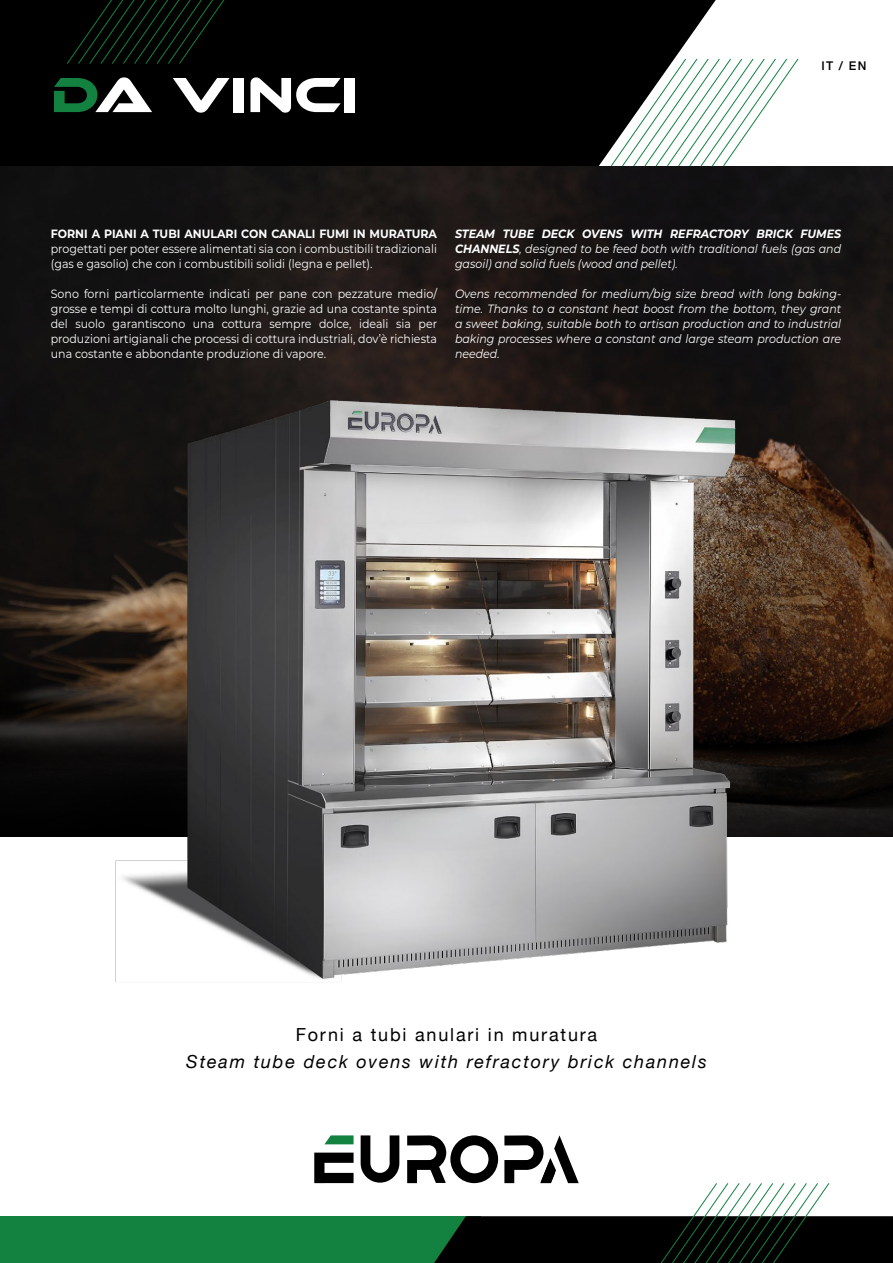
<style>
.page{position:relative;width:893px;height:1263px;background:#fff}
.page>*{position:absolute;margin:0;border:0;box-sizing:border-box;transform-origin:0 0}
.t1{font:51px "Ethnocentric Rg";color:#fff}
.t2{font:italic 18px "Helvetica Neue";letter-spacing:.1em;color:#000}
.t3{font:18px "Helvetica Neue";letter-spacing:.1em;color:#000}
.t4{font:12px/15px "Montserrat";color:#fff;scale:.92 1}
.t5{font:italic 12px/15px "Montserrat";color:#fff;text-align:justify;scale:.92 1}
.t6{font:700 12px "Montserrat";color:#fff;scale:.92 1}
.t7{font:500 12px "Helvetica Neue";color:#000}
.s1{color:#138241}
.s2{font-weight:700}
</style>
<div class="page">
<div style="left:0;top:1216px;width:480px;height:47px;background:#138241"></div>
<svg style="left:361px;top:1135px;width:38px;height:47px"></svg>
<svg style="left:324px;top:1135px;width:30px;height:9px"></svg>
<svg style="left:314px;top:1152px;width:40px;height:31px"></svg>
<div style="left:0;top:0;width:716px;height:166px;background:#000"></div>
<svg style="left:66px;top:0;width:189px;height:65px;background:#010804"></svg>
<svg style="left:407px;top:1135px;width:486px;height:128px"></svg>
<img style="left:0;top:166px;width:893px;height:671px">
<img style="left:92px;top:370px;width:662px;height:612px">
<svg style="left:610px;top:58px;width:189px;height:109px"></svg>
<h1 class="t1" style="left:51px;top:64px;width:309px"><span class="s1">D</span>A VINCI</h1>
<p class="t7" style="left:822px;top:57px;width:46px">IT / EN</p>
<p class="t6" style="left:51px;top:225px;width:421px">FORNI A PIANI A TUBI ANULARI CON CANALI FUMI IN MURATURA</p>
<p class="t4" style="left:51px;top:240px;width:421px">progettati per poter essere alimentati sia con i combustibili tradizionali (gas e gasolio) che con i combustibili solidi (legna e pellet).</p>
<p class="t4" style="left:51px;top:285px;width:421px;text-align:justify">Sono forni particolarmente indicati per pane con pezzature medio/ grosse e tempi di cottura molto lunghi, grazie ad una costante spinta del suolo garantiscono una cottura sempre dolce, ideali sia per produzioni artigianali che processi di cottura industriali, dov’è richiesta una costante e abbondante produzione di vapore.</p>
<p class="t5" style="left:455px;top:225px;width:421px"><span class="s2">STEAM TUBE DECK OVENS WITH REFRACTORY BRICK FUMES CHANNELS</span>, designed to be feed both with traditional fuels (gas and gasoil) and solid fuels (wood and pellet).</p>
<p class="t5" style="left:455px;top:285px;width:421px">Ovens recommended for medium/big size bread with long baking&shy;time. Thanks to a constant heat boost from the bottom, they grant a sweet baking, suitable both to artisan production and to industrial baking processes where a constant and large steam production are needed.</p>
<h2 class="t3" style="left:296px;top:1022px;width:303px">Forni a tubi anulari in muratura</h2>
<h2 class="t2" style="left:186px;top:1049px;width:522px">Steam tube deck ovens with refractory brick channels</h2>
</div>
